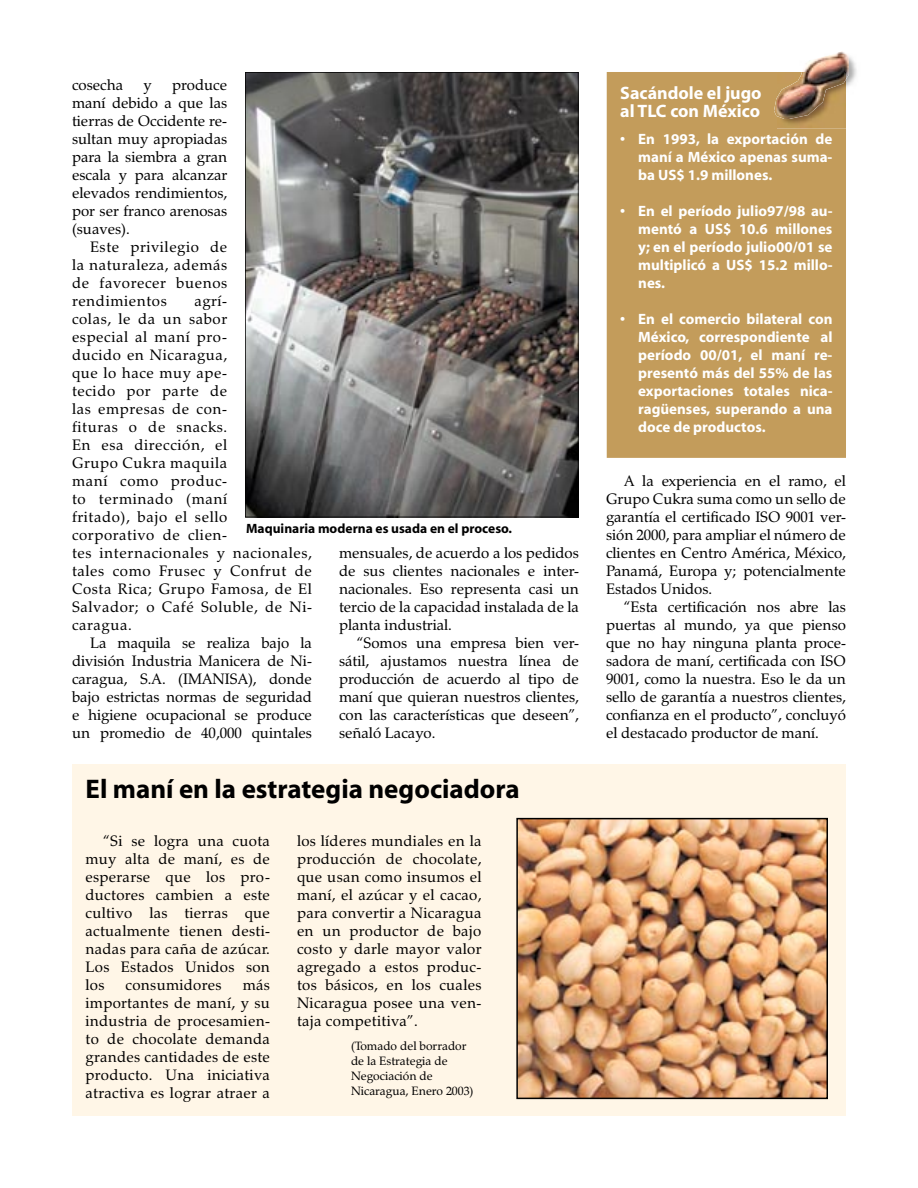
<style>
.page{position:relative;width:918px;height:1188px;background:#fff}
.page>*{position:absolute;margin:0;border:0;box-sizing:border-box;transform-origin:0 0}
.t1{font:700 27px "Myriad";color:#000}
.t2{font:700 18px/18px "Myriad";color:#fff}
.t3{font:15px/18px "Zapf Calligraphic 801 BT";letter-spacing:.02em;color:#000;text-align:justify}
.t4{font:15px/18px "Zapf Calligraphic 801 BT";letter-spacing:.04em;color:#000}
.t5{font:700 15px/18px "Myriad";color:#fff;text-align:justify}
.t6{font:15px "Zapf Calligraphic 801 BT";color:#000}
.t7{font:700 13.5px "Myriad";color:#000}
.t8{font:12px/15px "Zapf Calligraphic 801 BT";color:#000}
</style>
<div class="page">
<div style="left:72px;top:764px;width:774px;height:352px;background:#fff6e7"></div>
<img style="left:246px;top:73px;width:332px;height:444px">
<hr style="left:245px;top:72px;width:1px;height:445px;background:#000">
<hr style="left:246px;top:517px;width:332px;height:1px;background:#000">
<hr style="left:578px;top:72px;width:1px;height:445px;background:#000">
<hr style="left:246px;top:72px;width:332px;height:1px;background:#000">
<div style="left:607px;top:72px;width:239px;height:386px;background:#c39c5b"></div>
<img style="left:846px;top:56px;width:11px;height:31px">
<img style="left:777px;top:119px;width:69px;height:10px">
<img style="left:836px;top:51px;width:10px;height:3px">
<img style="left:774px;top:97px;width:3px;height:19px">
<img style="left:803px;top:54px;width:46px;height:25px">
<img style="left:777px;top:72px;width:69px;height:47px">
<img style="left:518px;top:819px;width:308px;height:279px">
<hr style="left:516px;top:819px;width:2px;height:279px;background:#000">
<hr style="left:517px;top:1098px;width:310px;height:1px;background:#000">
<hr style="left:826px;top:819px;width:2px;height:279px;background:#000">
<hr style="left:517px;top:818px;width:310px;height:1px;background:#000">
<p class="t3" style="left:72px;top:76px;width:157px;text-indent:100px">produce maní debido a que las tierras de Occidente re&shy;sultan muy apropiadas para la siembra a gran escala y para alcanzar elevados rendimientos, por ser franco arenosas (suaves).</p>
<p class="t3" style="left:72px;top:238px;width:157px;text-indent:18px">Este privilegio de la naturaleza, además de favorecer buenos rendimientos</p>
<p class="t6" style="left:72px;top:76px;width:53px">cosecha</p>
<p class="t3" style="left:144px;top:76px;width:10px">y</p>
<p class="t4" style="left:72px;top:292px;width:242px;text-indent:122px">agrí-<br>colas, le da un sabor<br>especial al maní pro-<br>ducido en Nicaragua,<br>que lo hace muy ape-<br>tecido por parte de<br>las empresas de con-<br>fituras o de snacks.<br>En esa dirección, el<br>Grupo Cukra maquila<br>maní como produc-<br>to terminado (maní<br>fritado), bajo el sello corporativo de clien-<br>tes internacionales y nacionales, tales como Frusec y Confrut de<br>Costa Rica; Grupo Famosa, de El<br>Salvador; o Café Soluble, de Ni&shy;caragua.</p>
<p class="t3" style="left:72px;top:634px;width:242px;text-indent:18px">La maquila se realiza bajo la división Industria Manicera de Ni&shy;caragua, S.A. (IMANISA), donde bajo estrictas normas de seguridad e higiene ocupacional se produce un promedio de 40,000 quintales</p>
<p class="t7" style="left:246px;top:522px;width:267px">Maquinaria moderna es usada en el proceso.</p>
<p class="t3" style="left:339px;top:544px;width:242px">mensuales, de acuerdo a los pedidos de sus clientes nacionales e inter&shy;nacionales. Eso representa casi un tercio de la capacidad instalada de la planta industrial.</p>
<p class="t3" style="left:339px;top:634px;width:242px;text-indent:18px">“Somos una empresa bien ver&shy;sátil, ajustamos nuestra línea de producción de acuerdo al tipo de maní que quieran nuestros clientes, con las características que deseen”, señaló Lacayo.</p>
<h1 class="t1" style="left:86px;top:775px;width:436px">El maní en la estrategia negociadora</h1>
<p class="t3" style="left:86px;top:832px;width:186px;text-indent:18px">“Si se logra una cuota muy alta de maní, es de esperarse que los pro&shy;ductores cambien a este cultivo las tierras que actualmente tienen desti&shy;nadas para caña de azúcar.<br>Los Estados Unidos son los</p>
<p class="t3" style="left:126px;top:976px;width:98px">consumidores</p>
<p class="t3" style="left:86px;top:976px;width:186px;text-indent:157px">más importantes de maní, y su industria de procesamien&shy;to de chocolate demanda grandes cantidades de este producto. Una iniciativa atractiva es lograr atraer a</p>
<p class="t3" style="left:297px;top:832px;width:186px">los líderes mundiales en la producción de chocolate, que usan como insumos el maní, el azúcar y el cacao, para convertir a Nicaragua en un productor de bajo costo y darle mayor valor agregado a estos produc&shy;tos básicos, en los cuales Nicaragua posee una ven&shy;taja competitiva”.</p>
<p class="t8" style="left:351px;top:1038px;width:124px">(Tomado del borrador de la Estrategia de<br>Negociación de<br>Nicaragua, Enero 2003)</p>
<p class="t2" style="left:620px;top:85px;width:143px">Sacándole el jugo al TLC con México</p>
<p class="t5" style="left:638px;top:130px;width:196px;text-indent:-18px">• En 1993, la exportación de maní a México apenas suma&shy;ba US$ 1.9 millones.</p>
<p class="t5" style="left:638px;top:202px;width:196px;text-indent:-18px">• En el período julio97/98 au&shy;mentó a US$ 10.6 millones y; en el período julio00/01 se multiplicó a US$ 15.2 millo&shy;nes.</p>
<p class="t5" style="left:638px;top:310px;width:196px;text-indent:-18px">• En el comercio bilateral con México, correspondiente al período 00/01, el maní re&shy;presentó más del 55% de las exportaciones totales nica&shy;ragüenses, superando a una doce de productos.</p>
<p class="t3" style="left:606px;top:472px;width:242px;text-indent:18px">A la experiencia en el ramo, el Grupo Cukra suma como un sello de garantía el certificado ISO 9001 ver&shy;sión 2000, para ampliar el número de clientes en Centro América, México, Panamá, Europa y; potencialmente Estados Unidos.</p>
<p class="t3" style="left:606px;top:598px;width:242px;text-indent:18px">“Esta certificación nos abre las puertas al mundo, ya que pienso que no hay ninguna planta proce&shy;sadora de maní, certificada con ISO 9001, como la nuestra. Eso le da un sello de garantía a nuestros clientes, confianza en el producto”, concluyó el destacado productor de maní.</p>
</div>
